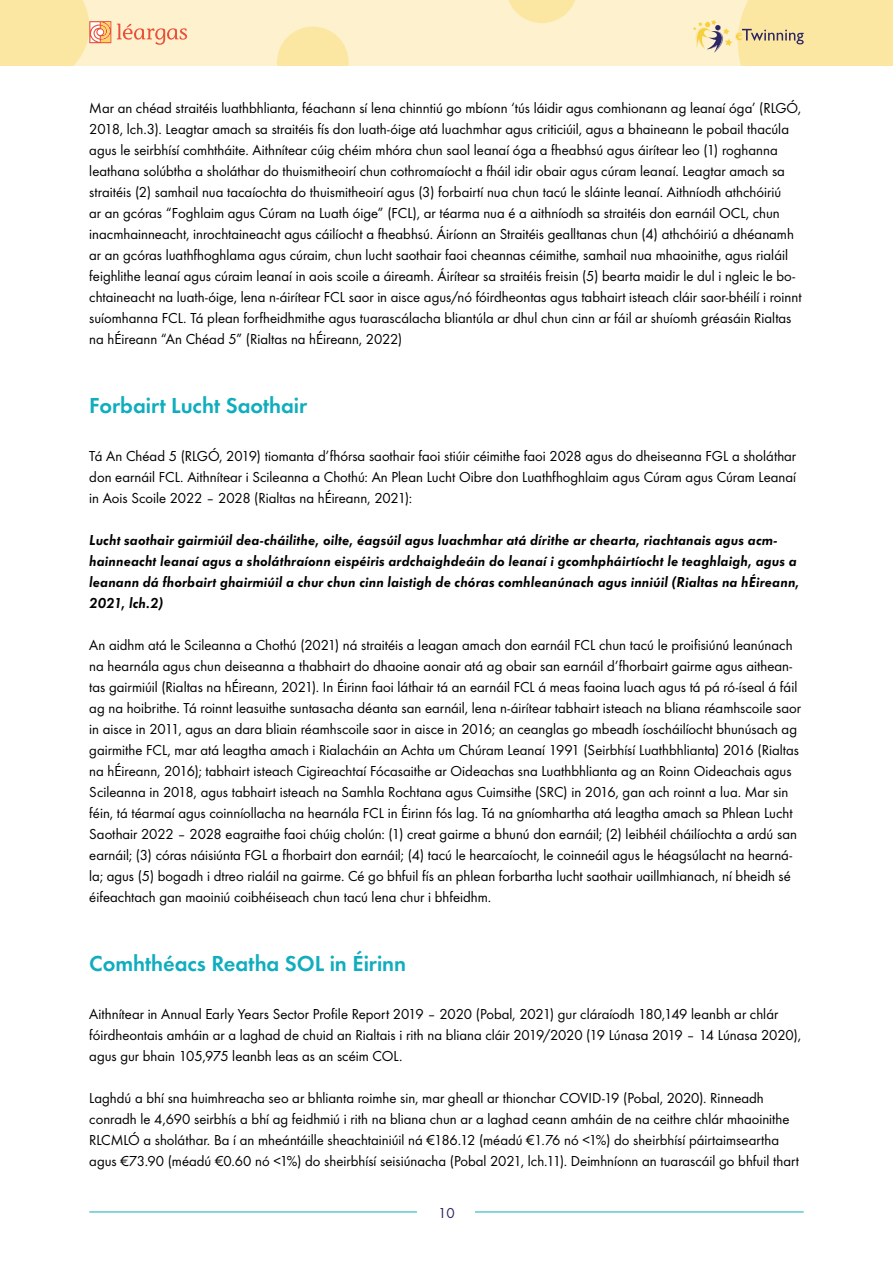
<style>
.page{position:relative;width:893px;height:1263px;background:#fff}
.page>*{position:absolute;margin:0;border:0;box-sizing:border-box;transform-origin:0 0}
.t1{font:22.5px "Futura Dem";color:#10adbe}
.t2{font:15px/21px "Futura Boo";color:#000}
.t3{font:15px/21px "Futura Dem Obl";letter-spacing:.005em;color:#000}
.t4{font:15px "Futura Boo";color:#2c2664}
</style>
<div class="page">
<div style="left:0;top:0;width:893px;height:66px;background:#fdf1ce"></div>
<svg style="left:277px;top:27px;width:72px;height:39px"></svg>
<svg style="left:508px;top:0;width:67px;height:23px"></svg>
<svg style="left:117px;top:24px;width:70px;height:21px"></svg>
<svg style="left:0;top:0;width:111px;height:66px"></svg>
<svg style="left:693px;top:0;width:200px;height:66px"></svg>
<hr style="left:89px;top:1211px;width:715px;height:1px;background:#10adbe">
<div style="left:418px;top:1207px;width:57px;height:11px;background:#fff"></div>
<p class="t2" style="left:89px;top:97px;width:714px">Mar an chéad straitéis luathbhlianta, féachann sí lena chinntiú go mbíonn ‘tús láidir agus comhionann ag leanaí óga’ (RLGÓ, 2018, lch.3). Leagtar amach sa straitéis fís don luath-óige atá luachmhar agus criticiúil, agus a bhaineann le pobail thacúla agus le seirbhísí comhtháite. Aithnítear cúig chéim mhóra chun saol leanaí óga a fheabhsú agus áirítear leo (1) roghanna leathana solúbtha a sholáthar do thuismitheoirí chun cothromaíocht a fháil idir obair agus cúram leanaí. Leagtar amach sa straitéis (2) samhail nua tacaíochta do thuismitheoirí agus (3) forbairtí nua chun tacú le sláinte leanaí. Aithníodh athchóiriú<br>ar an gcóras “Foghlaim agus Cúram na Luath óige” (FCL), ar téarma nua é a aithníodh sa straitéis don earnáil OCL, chun inacmhainneacht, inrochtaineacht agus cáilíocht a fheabhsú. Áiríonn an Straitéis gealltanas chun (4) athchóiriú a dhéanamh ar an gcóras luathfhoghlama agus cúraim, chun lucht saothair faoi cheannas céimithe, samhail nua mhaoinithe, agus rialáil feighlithe leanaí agus cúraim leanaí in aois scoile a áireamh. Áirítear sa straitéis freisin (5) bearta maidir le dul i ngleic le bo&shy;chtaineacht na luath-óige, lena n-áirítear FCL saor in aisce agus/nó fóirdheontas agus tabhairt isteach cláir saor-bhéilí i roinnt suíomhanna FCL. Tá plean forfheidhmithe agus tuarascálacha bliantúla ar dhul chun cinn ar fáil ar shuíomh gréasáin Rialtas na hÉireann “An Chéad 5” (Rialtas na hÉireann, 2022)</p>
<h1 class="t1" style="left:89px;top:390px;width:219px">Forbairt Lucht Saothair</h1>
<p class="t2" style="left:89px;top:445px;width:708px;text-align:justify">Tá An Chéad 5 (RLGÓ, 2019) tiomanta d’fhórsa saothair faoi stiúir céimithe faoi 2028 agus do dheiseanna FGL a sholáthar don earnáil FCL. Aithnítear i Scileanna a Chothú: An Plean Lucht Oibre don Luathfhoghlaim agus Cúram agus Cúram Leanaí in Aois Scoile 2022 – 2028 (Rialtas na hÉireann, 2021):</p>
<p class="t3" style="left:89px;top:529px;width:712px">Lucht saothair gairmiúil dea-cháilithe, oilte, éagsúil agus luachmhar atá dírithe ar chearta, riachtanais agus acm&shy;hainneacht leanaí agus a sholáthraíonn eispéiris ardchaighdeáin do leanaí i gcomhpháirtíocht le teaghlaigh, agus a leanann dá fhorbairt ghairmiúil a chur chun cinn laistigh de chóras comhleanúnach agus inniúil (Rialtas na hÉireann, 2021, lch.2)</p>
<p class="t2" style="left:89px;top:634px;width:713px">An aidhm atá le Scileanna a Chothú (2021) ná straitéis a leagan amach don earnáil FCL chun tacú le proifisiúnú leanúnach na hearnála agus chun deiseanna a thabhairt do dhaoine aonair atá ag obair san earnáil d’fhorbairt gairme agus aithean&shy;tas gairmiúil (Rialtas na hÉireann, 2021). In Éirinn faoi láthair tá an earnáil FCL á meas faoina luach agus tá pá ró-íseal á fáil ag na hoibrithe. Tá roinnt leasuithe suntasacha déanta san earnáil, lena n-áirítear tabhairt isteach na bliana réamhscoile saor in aisce in 2011, agus an dara bliain réamhscoile saor in aisce in 2016; an ceanglas go mbeadh íoscháilíocht bhunúsach ag gairmithe FCL, mar atá leagtha amach i Rialacháin an Achta um Chúram Leanaí 1991 (Seirbhísí Luathbhlianta) 2016 (Rialtas na hÉireann, 2016); tabhairt isteach Cigireachtaí Fócasaithe ar Oideachas sna Luathbhlianta ag an Roinn Oideachais agus Scileanna in 2018, agus tabhairt isteach na Samhla Rochtana agus Cuimsithe (SRC) in 2016, gan ach roinnt a lua. Mar sin féin, tá téarmaí agus coinníollacha na hearnála FCL in Éirinn fós lag. Tá na gníomhartha atá leagtha amach sa Phlean Lucht Saothair 2022 – 2028 eagraithe faoi chúig cholún: (1) creat gairme a bhunú don earnáil; (2) leibhéil cháilíochta a ardú san earnáil; (3) córas náisiúnta FGL a fhorbairt don earnáil; (4) tacú le hearcaíocht, le coinneáil agus le héagsúlacht na hearná&shy;la; agus (5) bogadh i dtreo rialáil na gairme. Cé go bhfuil fís an phlean forbartha lucht saothair uaillmhianach, ní bheidh sé éifeachtach gan maoiniú coibhéiseach chun tacú lena chur i bhfeidhm.</p>
<h1 class="t1" style="left:89px;top:948px;width:318px">Comhthéacs Reatha SOL in Éirinn</h1>
<p class="t2" style="left:89px;top:1003px;width:713px">Aithnítear in Annual Early Years Sector Profile Report 2019 – 2020 (Pobal, 2021) gur cláraíodh 180,149 leanbh ar chlár fóirdheontais amháin ar a laghad de chuid an Rialtais i rith na bliana cláir 2019/2020 (19 Lúnasa 2019 – 14 Lúnasa 2020), agus gur bhain 105,975 leanbh leas as an scéim COL.</p>
<p class="t2" style="left:89px;top:1087px;width:711px">Laghdú a bhí sna huimhreacha seo ar bhlianta roimhe sin, mar gheall ar thionchar COVID-19 (Pobal, 2020). Rinneadh conradh le 4,690 seirbhís a bhí ag feidhmiú i rith na bliana chun ar a laghad ceann amháin de na ceithre chlár mhaoinithe RLCMLÓ a sholáthar. Ba í an mheántáille sheachtainiúil ná €186.12 (méadú €1.76 nó &lt;1%) do sheirbhísí páirtaimseartha agus €73.90 (méadú €0.60 nó &lt;1%) do sheirbhísí seisiúnacha (Pobal 2021, lch.11). Deimhníonn an tuarascáil go bhfuil thart</p>
<p class="t4" style="left:438px;top:1202px;width:18px">10</p>
</div>
